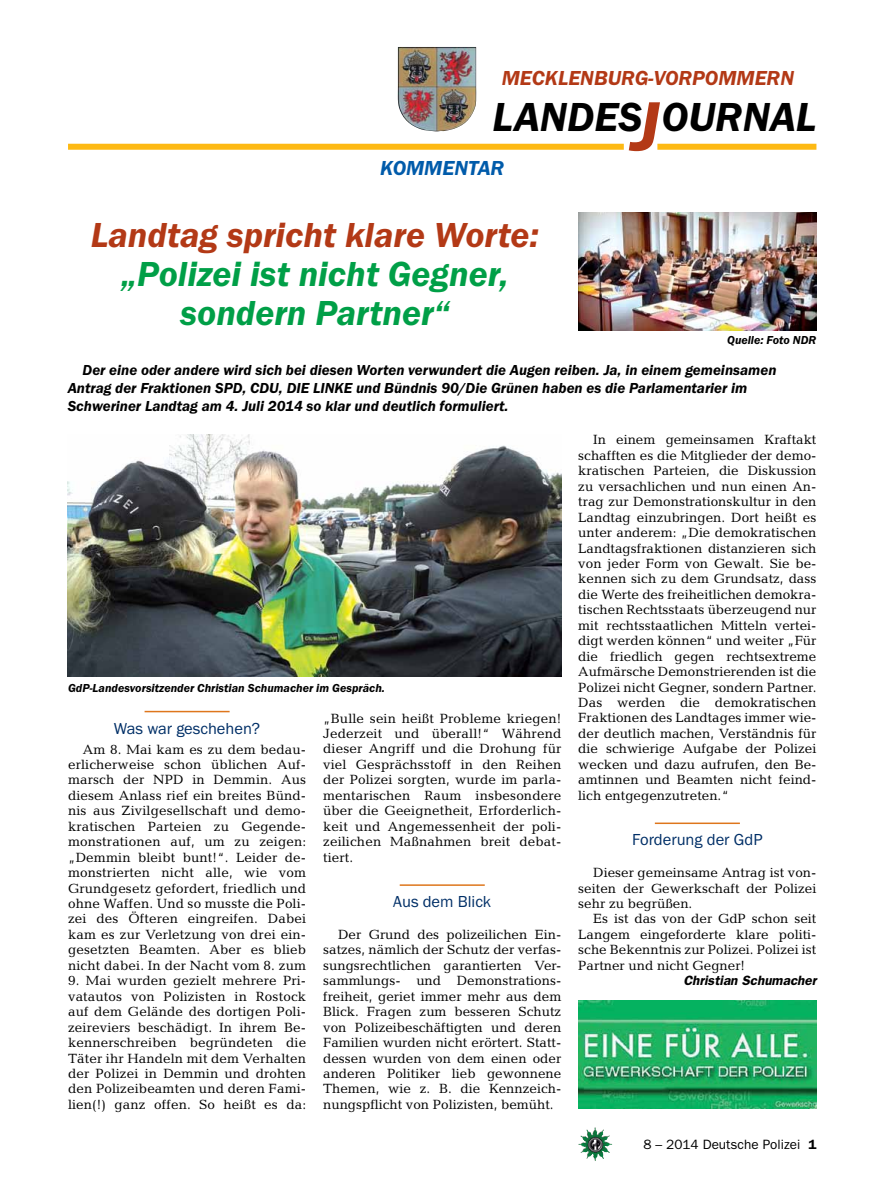
<style>
.page{position:relative;width:893px;height:1191px;background:#fff}
.page>*{position:absolute;margin:0;border:0;box-sizing:border-box;transform-origin:0 0}
.t1{font:italic 600 42px "Franklin Gothic Itc T";color:#000}
.t2{font:italic 600 36px/39px "Franklin Gothic Itc T";color:#009f47;text-align:center}
.t3{font:italic 600 36px "Franklin Gothic Itc T";color:#b33916}
.t4{font:italic 600 21px "Franklin Gothic Itc T";color:#b33916}
.t5{font:italic 600 21px "Franklin Gothic Itc T";color:#005baa}
.t6{font:16.5px "Franklin Gothic Itc T";color:#002f67}
.t7{font:italic 600 15px/18px "Franklin Gothic Itc T";color:#000}
.t8{font:13.5px/15.5px "Candida";color:#000;text-align:justify}
.t9{font:13.5px "Franklin Gothic";color:#000}
.t10{font:italic 600 13.5px "Franklin Gothic";color:#000}
.t11{font:italic 600 12px "Franklin Gothic Itc T";color:#000}
.s1{font-size:72px;color:#b33916}
.s2{font-weight:600}
</style>
<div class="page">
<img style="left:578px;top:1127px;width:17px;height:25px">
<img style="left:398px;top:47px;width:79px;height:84px">
<div style="left:657px;top:144px;width:159px;height:6px;background:#fdb913"></div>
<div style="left:68px;top:144px;width:556px;height:6px;background:#fdb913"></div>
<img style="left:68px;top:435px;width:494px;height:241px">
<img style="left:578px;top:1000px;width:239px;height:109px">
<img style="left:578px;top:212px;width:239px;height:118px">
<hr style="left:145px;top:711px;width:85px;height:1px;background:#de761c">
<hr style="left:400px;top:884px;width:85px;height:2px;background:#de761c">
<hr style="left:655px;top:822px;width:85px;height:2px;background:#de761c">
<h3 class="t4" style="left:502px;top:66px;width:294px">MECKLENBURG-VORPOMMERN</h3>
<h1 class="t1" style="left:492px;top:93px;width:325px">LANDES<span class="s1">J</span>OURNAL</h1>
<h3 class="t5" style="left:380px;top:156px;width:16px">kommen</h3>
<h3 class="t5" style="left:468px;top:156px;width:25px">tar</h3>
<h2 class="t3" style="left:91px;top:214px;width:450px">Landtag spricht klare Worte:</h2>
<h2 class="t2" style="left:121px;top:254px;width:389px">„Polizei ist nicht Gegner, sondern Partner“</h2>
<p class="t11" style="left:727px;top:333px;width:91px">Quelle: Foto NDR</p>
<p class="t7" style="left:68px;top:361px;width:710px;text-indent:15px">Der eine oder andere wird sich bei diesen Worten verwundert die Augen reiben. Ja, in einem gemeinsamen<br>Antrag der Fraktionen SPD, CDU, DIE LINKE und Bündnis 90/Die Grünen haben es die Parlamentarier im<br>Schweriner Landtag am 4. Juli 2014 so klar und deutlich formuliert.</p>
<p class="t11" style="left:68px;top:680px;width:319px">GdP-Landesvorsitzender Christian Schumacher im Gespräch.</p>
<p class="t6" style="left:114px;top:718px;width:148px">Was war geschehen?</p>
<p class="t8" style="left:68px;top:741px;width:240px;text-indent:15px">Am 8. Mai kam es zu dem bedau&shy;erlicherweise schon üblichen Auf&shy;marsch der NPD in Demmin. Aus diesem Anlass rief ein breites Bünd&shy;nis aus Zivilgesellschaft und demo&shy;kratischen Parteien zu Gegende&shy;monstrationen auf, um zu zeigen: „Demmin bleibt bunt!“. Leider de&shy;monstrierten nicht alle, wie vom Grundgesetz gefordert, friedlich und ohne Waffen. Und so musste die Poli&shy;zei des Öfteren eingreifen. Dabei kam es zur Verletzung von drei ein&shy;gesetzten Beamten. Aber es blieb nicht dabei. In der Nacht vom 8. zum</p>
<p class="t8" style="left:68px;top:973px;width:240px">9. Mai wurden gezielt mehrere Pri&shy;vatautos von Polizisten in Rostock auf dem Gelände des dortigen Poli&shy;zeireviers beschädigt. In ihrem Be&shy;kennerschreiben begründeten die Täter ihr Handeln mit dem Verhalten der Polizei in Demmin und drohten den Polizeibeamten und deren Fami&shy;lien(!) ganz offen. So heißt es da:</p>
<p class="t8" style="left:323px;top:710px;width:240px">„Bulle sein heißt Probleme kriegen!<br>Jederzeit und überall!“ Während dieser Angriff und die Drohung für viel Gesprächsstoff in den Reihen der Polizei sorgten, wurde im parla&shy;mentarischen Raum insbesondere über die Geeignetheit, Erforderlich&shy;keit und Angemessenheit der poli&shy;zeilichen Maßnahmen breit debat&shy;tiert.</p>
<p class="t6" style="left:393px;top:892px;width:99px">Aus dem Blick</p>
<p class="t8" style="left:323px;top:926px;width:240px;text-indent:15px">Der Grund des polizeilichen Ein&shy;satzes, nämlich der Schutz der verfas&shy;sungsrechtlichen garantierten Ver&shy;sammlungs- und Demonstrations&shy;freiheit, geriet immer mehr aus dem Blick. Fragen zum besseren Schutz von Polizeibeschäftigten und deren Familien wurden nicht erörtert. Statt&shy;dessen wurden von dem einen oder anderen Politiker lieb gewonnene Themen, wie z. B. die Kennzeich&shy;nungspflicht von Polizisten, bemüht.</p>
<p class="t8" style="left:578px;top:432px;width:240px;text-indent:15px">In einem gemeinsamen Kraftakt schafften es die Mitglieder der demo&shy;kratischen Parteien, die Diskussion zu versachlichen und nun einen An&shy;trag zur Demonstrationskultur in den Landtag einzubringen. Dort heißt es unter anderem: „Die demokratischen Landtagsfraktionen distanzieren sich von jeder Form von Gewalt. Sie be&shy;kennen sich zu dem Grundsatz, dass die Werte des freiheitlichen demokra&shy;tischen Rechtsstaats überzeugend nur mit rechtsstaatlichen Mitteln vertei&shy;digt werden können“ und weiter „Für die friedlich gegen rechtsextreme Aufmärsche Demonstrierenden ist die Polizei nicht Gegner, sondern Partner.<br>Das werden die demokratischen Fraktionen des Landtages immer wie&shy;der deutlich machen, Verständnis für die schwierige Aufgabe der Polizei wecken und dazu aufrufen, den Be&shy;amtinnen und Beamten nicht feind&shy;lich entgegenzutreten.“</p>
<p class="t6" style="left:632px;top:830px;width:132px">Forderung der GdP</p>
<p class="t8" style="left:578px;top:865px;width:240px;text-indent:15px">Dieser gemeinsame Antrag ist von&shy;seiten der Gewerkschaft der Polizei sehr zu begrüßen.</p>
<p class="t8" style="left:578px;top:911px;width:240px;text-indent:15px">Es ist das von der GdP schon seit Langem eingeforderte klare politi&shy;sche Bekenntnis zur Polizei. Polizei ist Partner und nicht Gegner!</p>
<p class="t10" style="left:683px;top:972px;width:135px">Christian Schumacher</p>
<p class="t9" style="left:643px;top:1136px;width:175px">8 – 2014 Deutsche Polizei <span class="s2">1</span></p>
</div>
